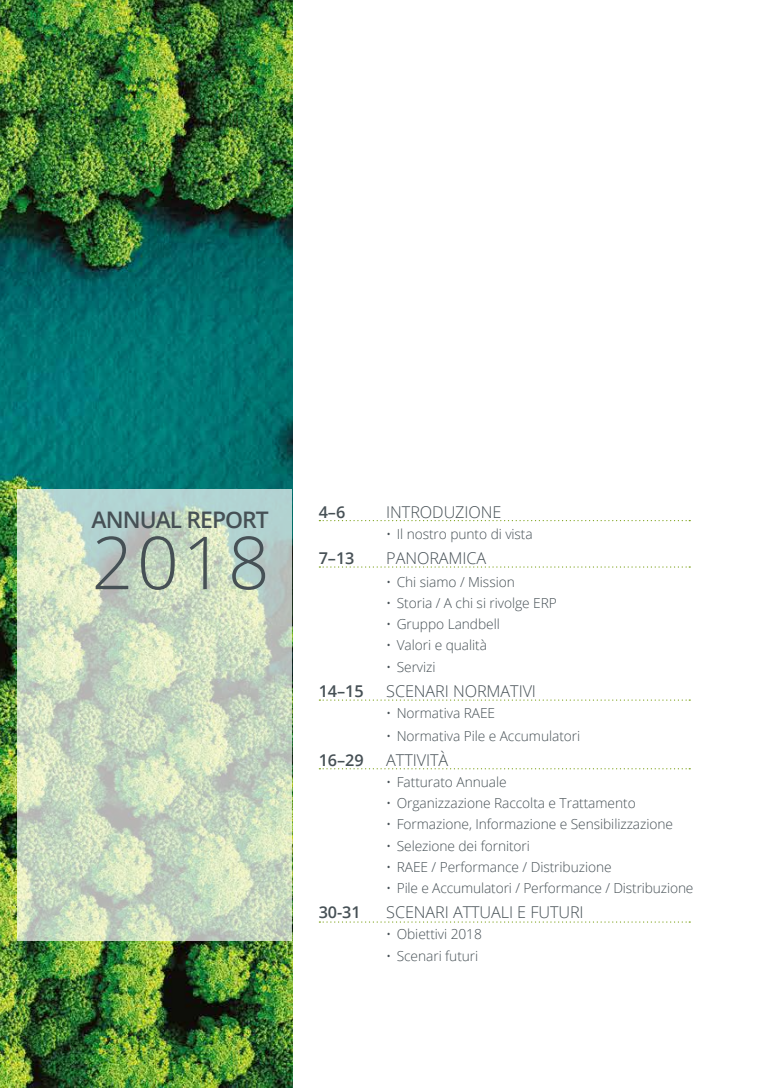
<style>
.page{position:relative;width:780px;height:1088px;background:#fff}
.page>*{position:absolute;margin:0;border:0;box-sizing:border-box;transform-origin:0 0}
.t1{font:300 73.12px "Open Sans";color:#465055}
.t2{font:600 22.88px "Open Sans";letter-spacing:-.04em;color:#465055}
.t3{font:300 16.25px "Open Sans";letter-spacing:-.005em;color:#465055}
.t4{font:600 16.25px "Open Sans";letter-spacing:-.005em;color:#465055}
.t5{font:300 13.75px "Open Sans";letter-spacing:-.005em;color:#465055}
</style>
<div class="page">
<img style="left:0;top:0;width:292px;height:1088px">
<svg style="left:18px;top:489px;width:274px;height:451px;background:#cad9c2"></svg>
<svg style="left:319px;top:520px;width:371px;height:1px"></svg>
<svg style="left:319px;top:566px;width:371px;height:2px"></svg>
<svg style="left:319px;top:699px;width:371px;height:2px"></svg>
<svg style="left:319px;top:768px;width:371px;height:1px"></svg>
<svg style="left:319px;top:921px;width:371px;height:2px"></svg>
<h2 class="t2" style="left:92px;top:504px;width:179px">ANNUAL REPORT</h2>
<h1 class="t1" style="left:92px;top:512px;width:179px">2018</h1>
<p class="t4" style="left:319px;top:501px;width:28px">4–6</p>
<p class="t3" style="left:386px;top:501px;width:117px">INTRODUZIONE</p>
<p class="t5" style="left:386px;top:525px;width:148px">• Il nostro punto di vista</p>
<p class="t4" style="left:319px;top:547px;width:37px">7–13</p>
<p class="t3" style="left:386px;top:547px;width:102px">PANORAMICA</p>
<p class="t5" style="left:386px;top:572px;width:130px">• Chi siamo / Mission</p>
<p class="t5" style="left:386px;top:593px;width:172px">• Storia / A chi si rivolge ERP</p>
<p class="t5" style="left:386px;top:615px;width:115px">• Gruppo Landbell</p>
<p class="t5" style="left:386px;top:636px;width:102px">• Valori e qualità</p>
<p class="t5" style="left:386px;top:657px;width:51px">• Servizi</p>
<p class="t4" style="left:319px;top:680px;width:46px">14–15</p>
<p class="t3" style="left:386px;top:680px;width:151px">SCENARI NORMATIVI</p>
<p class="t5" style="left:386px;top:703px;width:110px">• Normativa RAEE</p>
<p class="t5" style="left:386px;top:726px;width:196px">• Normativa Pile e Accumulatori</p>
<p class="t4" style="left:319px;top:748px;width:46px">16–29</p>
<p class="t3" style="left:386px;top:748px;width:64px">ATTIVITÀ</p>
<p class="t5" style="left:386px;top:772px;width:122px">• Fatturato Annuale</p>
<p class="t5" style="left:386px;top:793px;width:251px">• Organizzazione Raccolta e Trattamento</p>
<p class="t5" style="left:386px;top:815px;width:288px">• Formazione, Informazione e Sensibilizzazione</p>
<p class="t5" style="left:386px;top:836px;width:145px">• Selezione dei fornitori</p>
<p class="t5" style="left:386px;top:857px;width:227px">• RAEE / Performance / Distribuzione</p>
<p class="t5" style="left:386px;top:878px;width:309px">• Pile e Accumulatori / Performance / Distribuzione</p>
<p class="t4" style="left:319px;top:901px;width:44px">30-31</p>
<p class="t3" style="left:386px;top:901px;width:199px">SCENARI ATTUALI E FUTURI</p>
<p class="t5" style="left:386px;top:925px;width:97px">• Obiettivi 2018</p>
<p class="t5" style="left:386px;top:946px;width:94px">• Scenari futuri</p>
</div>
